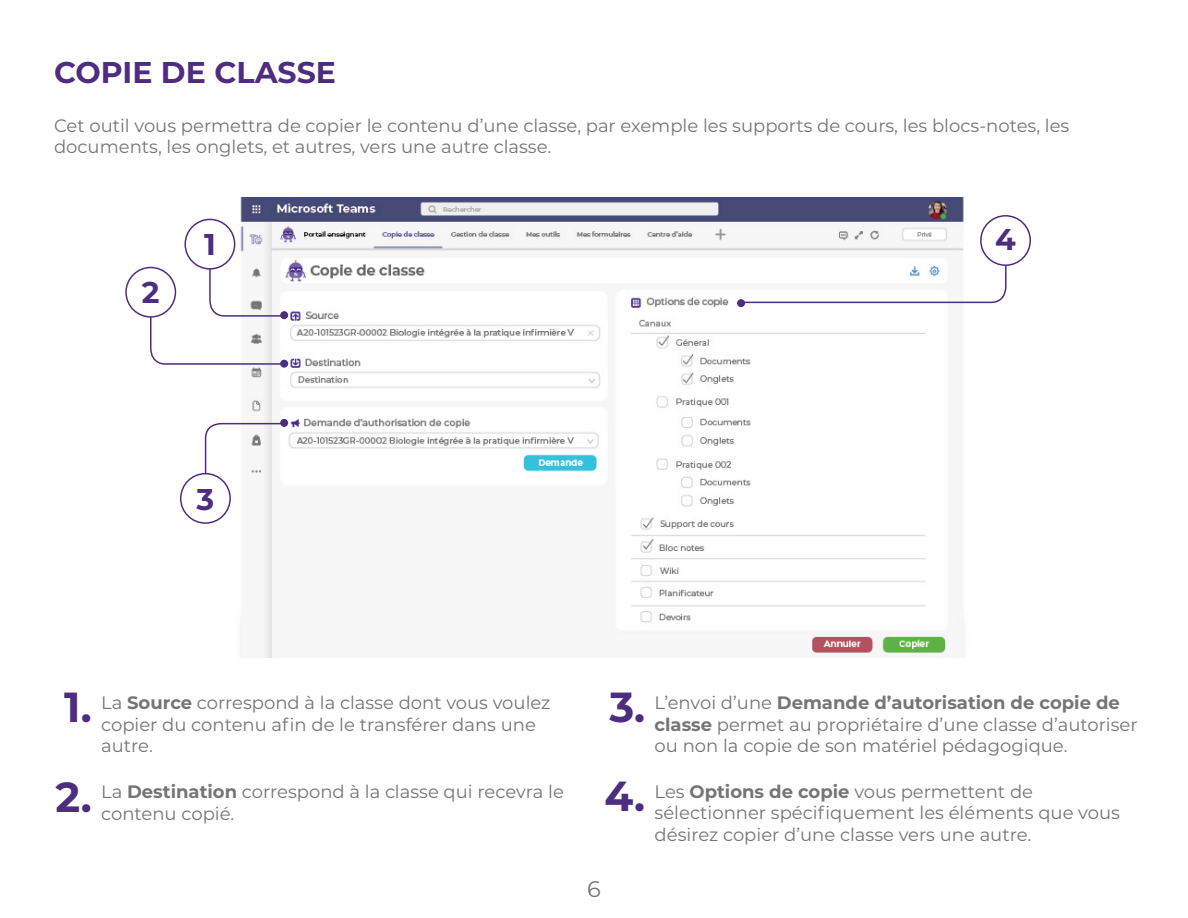
<style>
.page{position:relative;width:1188px;height:918px;background:#fff}
.page>*{position:absolute;margin:0;border:0;box-sizing:border-box;transform-origin:0 0}
.Titre{font:700 42px "Montserrat";color:#4d2d80}
.Titre-2{font:700 30px "Montserrat";color:#4d2d80}
.t1{font:22.5px "Montserrat";color:#747575}
.Body{font:18px/21.6px "Montserrat";color:#747575}
.s1{font-weight:700}
</style>
<div class="page">
<img style="left:240px;top:198px;width:724px;height:460px">
<svg style="left:280px;top:360px;width:8px;height:8px"></svg>
<svg style="left:149px;top:233px;width:137px;height:133px"></svg>
<div style="left:126px;top:268px;width:49px;height:49px;background:#fff;border-radius:50%"></div>
<div style="left:125px;top:267px;width:51px;height:51px;border:2px solid #4d2d80;border-radius:50%"></div>
<div style="left:280px;top:419px;width:8px;height:8px;background:#4d2d80;border-radius:50%"></div>
<svg style="left:204px;top:422px;width:84px;height:67px"></svg>
<div style="left:181px;top:474px;width:49px;height:49px;background:#fff;border-radius:50%"></div>
<div style="left:180px;top:473px;width:51px;height:51px;border:2px solid #4d2d80;border-radius:50%"></div>
<svg style="left:740px;top:220px;width:267px;height:84px"></svg>
<div style="left:981px;top:216px;width:49px;height:49px;background:#fff;border-radius:50%"></div>
<div style="left:980px;top:215px;width:51px;height:51px;border:2px solid #4d2d80;border-radius:50%"></div>
<div style="left:737px;top:299px;width:8px;height:8px;background:#4d2d80;border-radius:50%"></div>
<p class="Titre-2" style="left:54px;top:51px;width:284px">COPIE DE CLASSE</p>
<p class="Body" style="left:54px;top:114px;width:1017px">Cet outil vous permettra de copier le contenu d’une classe, par exemple les supports de cours, les blocs-notes, les documents, les onglets, et autres, vers une autre classe.</p>
<p class="Titre-2" style="left:142px;top:271px;width:19px">2</p>
<p class="Titre-2" style="left:204px;top:223px;width:13px">1</p>
<p class="Titre-2" style="left:197px;top:477px;width:19px">3</p>
<p class="Titre-2" style="left:995px;top:218px;width:22px">4</p>
<p class="Titre" style="left:64px;top:677px;width:29px">1.</p>
<p class="Titre" style="left:609px;top:677px;width:37px">3.</p>
<p class="Body" style="left:101px;top:691px;width:451px">La <span class="s1">Source</span> correspond à la classe dont vous voulez copier du contenu afin de le transférer dans une autre.</p>
<p class="Body" style="left:655px;top:691px;width:484px">L’envoi d’une <span class="s1">Demande d’autorisation de copie de classe</span> permet au propriétaire d’une classe d’autoriser ou non la copie de son matériel pédagogique.</p>
<p class="Body" style="left:101px;top:780px;width:464px">La <span class="s1">Destination</span> correspond à la classe qui recevra le contenu copié.</p>
<p class="Body" style="left:655px;top:780px;width:467px">Les <span class="s1">Options de copie</span> vous permettent de sélectionner spécifiquement les éléments que vous désirez copier d’une classe vers une autre.</p>
<p class="Titre" style="left:56px;top:767px;width:38px">2.</p>
<p class="Titre" style="left:605px;top:766px;width:42px">4.</p>
<p class="t1" style="left:587px;top:873px;width:15px">6</p>
</div>
